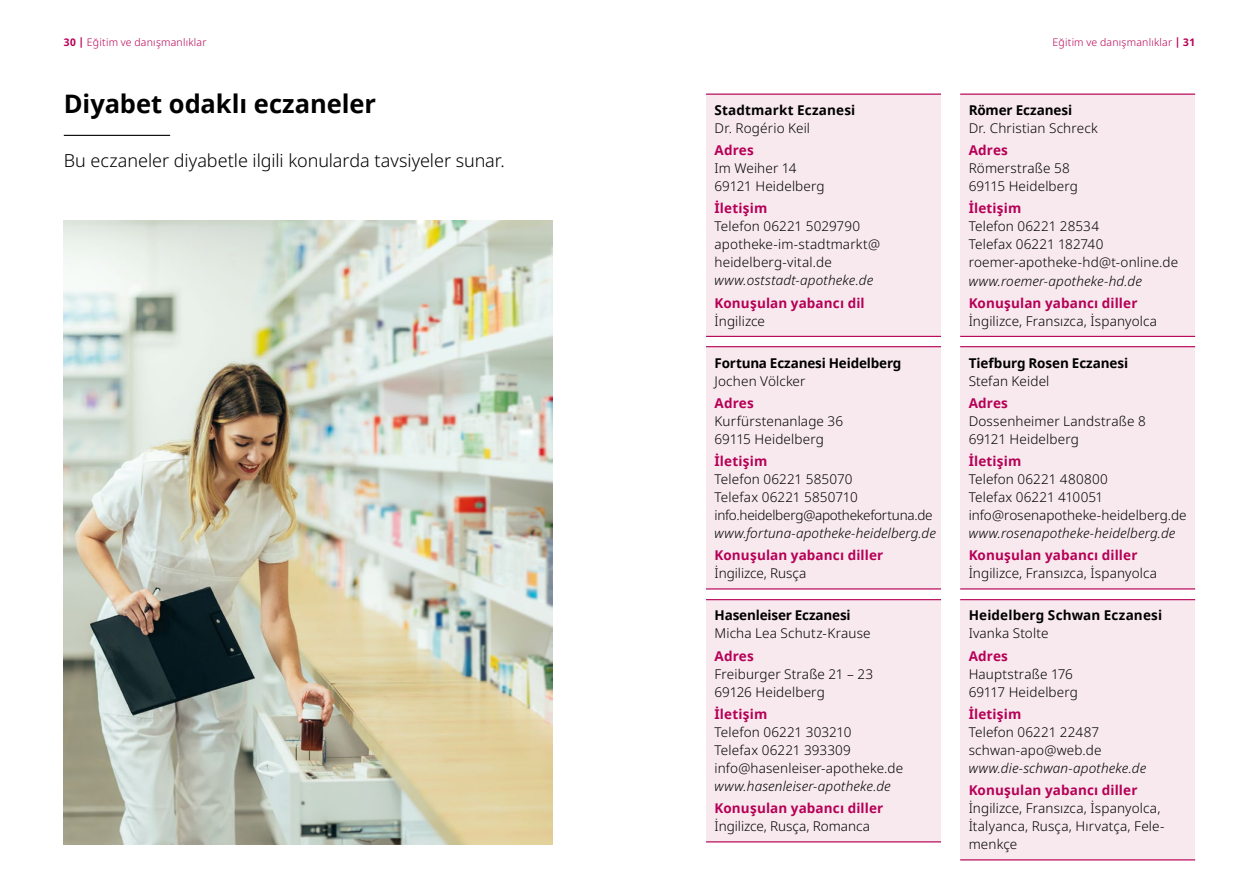
<style>
.page{position:relative;width:1259px;height:893px;background:#fff}
.page>*{position:absolute;margin:0;border:0;box-sizing:border-box;transform-origin:0 0}
.Headline_24pt_Bold_s{font:700 25.5px "Noto Sans";color:#000}
.Kapitelstarter_Einle{font:300 18px "Noto Sans";letter-spacing:-.005em;color:#000}
.Fließtext_9pt_Frutig{font:300 13.5px/18px "Noto Sans";letter-spacing:.01em;color:#000}
.Fließtext_9pt_Frutig-2{font:700 13.5px "Noto Sans";letter-spacing:.01em;color:#b60056}
.Fließtext_9pt_Frutig-3{font:italic 300 13.5px "Noto Sans";letter-spacing:.005em;color:#000}
.Fließtext_9pt_Frutig-4{font:700 13.5px "Noto Sans";letter-spacing:-.005em;color:#000}
.Fließtext_9pt_Frutig-5{font:300 13.5px "Noto Sans";letter-spacing:-.02em;color:#000}
.t1{font:300 10.5px "Noto Sans";letter-spacing:.02em;color:#b60056}
.s1{font-weight:700}
</style>
<div class="page">
<hr style="left:64px;top:135px;width:106px;height:1px;background:#000">
<div style="left:706px;top:94px;width:235px;height:243px;background:#f8e9ee"></div>
<hr style="left:706px;top:94px;width:235px;height:1px;background:#b60056">
<hr style="left:706px;top:336px;width:235px;height:1px;background:#b60056">
<div style="left:706px;top:346px;width:235px;height:243px;background:#f8e9ee"></div>
<hr style="left:706px;top:346px;width:235px;height:1px;background:#b60056">
<hr style="left:706px;top:588px;width:235px;height:1px;background:#b60056">
<div style="left:706px;top:599px;width:235px;height:243px;background:#f8e9ee"></div>
<hr style="left:706px;top:599px;width:235px;height:1px;background:#b60056">
<hr style="left:706px;top:841px;width:235px;height:1px;background:#b60056">
<div style="left:960px;top:599px;width:235px;height:261px;background:#f8e9ee"></div>
<hr style="left:960px;top:599px;width:235px;height:1px;background:#b60056">
<hr style="left:960px;top:859px;width:235px;height:1px;background:#b60056">
<div style="left:960px;top:94px;width:235px;height:243px;background:#f8e9ee"></div>
<hr style="left:960px;top:94px;width:235px;height:1px;background:#b60056">
<hr style="left:960px;top:336px;width:235px;height:1px;background:#b60056">
<div style="left:960px;top:346px;width:235px;height:243px;background:#f8e9ee"></div>
<hr style="left:960px;top:346px;width:235px;height:1px;background:#b60056">
<hr style="left:960px;top:588px;width:235px;height:1px;background:#b60056">
<img style="left:64px;top:220px;width:489px;height:624px">
<p class="t1" style="left:64px;top:35px;width:144px"><span class="s1">30 |</span> Eğitim ve danışmanlıklar</p>
<p class="t1" style="left:1052px;top:35px;width:144px">Eğitim ve danışmanlıklar <span class="s1">| 31</span></p>
<h2 class="Headline_24pt_Bold_s" style="left:64px;top:86px;width:314px">Diyabet odaklı eczaneler</h2>
<p class="Kapitelstarter_Einle" style="left:64px;top:147px;width:442px">Bu eczaneler diyabetle ilgili konularda tavsiyeler sunar.</p>
<p class="Fließtext_9pt_Frutig-4" style="left:714px;top:101px;width:142px">Stadtmarkt Eczanesi</p>
<p class="Fließtext_9pt_Frutig" style="left:714px;top:119px;width:97px">Dr. Rogério Keil</p>
<p class="Fließtext_9pt_Frutig-2" style="left:714px;top:141px;width:41px">Adres</p>
<p class="Fließtext_9pt_Frutig" style="left:714px;top:160px;width:84px">Im Weiher 14</p>
<p class="Fließtext_9pt_Frutig" style="left:714px;top:178px;width:112px">69121 Heidelberg</p>
<p class="Fließtext_9pt_Frutig-2" style="left:714px;top:199px;width:54px">İletişim</p>
<p class="Fließtext_9pt_Frutig" style="left:714px;top:218px;width:147px">Telefon 06221 5029790</p>
<p class="Fließtext_9pt_Frutig" style="left:714px;top:236px;width:167px">apotheke-im-stadtmarkt@</p>
<p class="Fließtext_9pt_Frutig" style="left:714px;top:254px;width:119px">heidelberg-vital.de</p>
<p class="Fließtext_9pt_Frutig-3" style="left:714px;top:271px;width:160px">www.oststadt-apotheke.de</p>
<p class="Fließtext_9pt_Frutig-2" style="left:714px;top:293px;width:152px">Konuşulan yabancı dil</p>
<p class="Fließtext_9pt_Frutig" style="left:714px;top:312px;width:52px">İngilizce</p>
<p class="Fließtext_9pt_Frutig-4" style="left:714px;top:353px;width:188px">Fortuna Eczanesi Heidelberg</p>
<p class="Fließtext_9pt_Frutig" style="left:714px;top:372px;width:92px">Jochen Völcker</p>
<p class="Fließtext_9pt_Frutig-2" style="left:714px;top:393px;width:41px">Adres</p>
<p class="Fließtext_9pt_Frutig" style="left:714px;top:412px;width:130px">Kurfürstenanlage 36</p>
<p class="Fließtext_9pt_Frutig" style="left:714px;top:430px;width:111px">69115 Heidelberg</p>
<p class="Fließtext_9pt_Frutig-2" style="left:714px;top:452px;width:54px">İletişim</p>
<p class="Fließtext_9pt_Frutig" style="left:714px;top:470px;width:139px">Telefon 06221 585070</p>
<p class="Fließtext_9pt_Frutig" style="left:714px;top:488px;width:145px">Telefax 06221 5850710</p>
<p class="Fließtext_9pt_Frutig-5" style="left:714px;top:506px;width:220px">info.heidelberg@apothekefortuna.de</p>
<p class="Fließtext_9pt_Frutig-3" style="left:714px;top:524px;width:223px">www.fortuna-apotheke-heidelberg.de</p>
<p class="Fließtext_9pt_Frutig-2" style="left:714px;top:546px;width:170px">Konuşulan yabancı diller</p>
<p class="Fließtext_9pt_Frutig" style="left:714px;top:565px;width:93px">İngilizce, Rusça</p>
<p class="Fließtext_9pt_Frutig-4" style="left:714px;top:606px;width:138px">Hasenleiser Eczanesi</p>
<p class="Fließtext_9pt_Frutig" style="left:714px;top:625px;width:158px">Micha Lea Schutz-Krause</p>
<p class="Fließtext_9pt_Frutig-2" style="left:714px;top:646px;width:41px">Adres</p>
<p class="Fließtext_9pt_Frutig" style="left:714px;top:665px;width:160px">Freiburger Straße 21 – 23</p>
<p class="Fließtext_9pt_Frutig" style="left:714px;top:683px;width:112px">69126 Heidelberg</p>
<p class="Fließtext_9pt_Frutig-2" style="left:714px;top:704px;width:54px">İletişim</p>
<p class="Fließtext_9pt_Frutig" style="left:714px;top:723px;width:138px">Telefon 06221 303210</p>
<p class="Fließtext_9pt_Frutig" style="left:714px;top:741px;width:138px">Telefax 06221 393309</p>
<p class="Fließtext_9pt_Frutig" style="left:714px;top:759px;width:190px">info@hasenleiser-apotheke.de</p>
<p class="Fließtext_9pt_Frutig-3" style="left:714px;top:776px;width:178px">www.hasenleiser-apotheke.de</p>
<p class="Fließtext_9pt_Frutig-2" style="left:714px;top:799px;width:170px">Konuşulan yabancı diller</p>
<p class="Fließtext_9pt_Frutig" style="left:714px;top:818px;width:157px">İngilizce, Rusça, Romanca</p>
<p class="Fließtext_9pt_Frutig-4" style="left:968px;top:101px;width:105px">Römer Eczanesi</p>
<p class="Fließtext_9pt_Frutig" style="left:968px;top:119px;width:130px">Dr. Christian Schreck</p>
<p class="Fließtext_9pt_Frutig-2" style="left:968px;top:141px;width:41px">Adres</p>
<p class="Fließtext_9pt_Frutig" style="left:968px;top:160px;width:103px">Römerstraße 58</p>
<p class="Fließtext_9pt_Frutig" style="left:968px;top:178px;width:111px">69115 Heidelberg</p>
<p class="Fließtext_9pt_Frutig-2" style="left:968px;top:199px;width:54px">İletişim</p>
<p class="Fließtext_9pt_Frutig" style="left:968px;top:218px;width:132px">Telefon 06221 28534</p>
<p class="Fließtext_9pt_Frutig" style="left:968px;top:236px;width:136px">Telefax 06221 182740</p>
<p class="Fließtext_9pt_Frutig" style="left:968px;top:254px;width:211px">roemer-apotheke-hd@t-online.de</p>
<p class="Fließtext_9pt_Frutig-3" style="left:968px;top:271px;width:175px">www.roemer-apotheke-hd.de</p>
<p class="Fließtext_9pt_Frutig-2" style="left:968px;top:293px;width:170px">Konuşulan yabancı diller</p>
<p class="Fließtext_9pt_Frutig" style="left:968px;top:312px;width:190px">İngilizce, Fransızca, İspanyolca</p>
<p class="Fließtext_9pt_Frutig-4" style="left:968px;top:353px;width:161px">Tiefburg Rosen Eczanesi</p>
<p class="Fließtext_9pt_Frutig" style="left:968px;top:372px;width:82px">Stefan Keidel</p>
<p class="Fließtext_9pt_Frutig-2" style="left:968px;top:393px;width:41px">Adres</p>
<p class="Fließtext_9pt_Frutig" style="left:968px;top:412px;width:178px">Dossenheimer Landstraße 8</p>
<p class="Fließtext_9pt_Frutig" style="left:968px;top:430px;width:112px">69121 Heidelberg</p>
<p class="Fließtext_9pt_Frutig-2" style="left:968px;top:452px;width:54px">İletişim</p>
<p class="Fließtext_9pt_Frutig" style="left:968px;top:470px;width:141px">Telefon 06221 480800</p>
<p class="Fließtext_9pt_Frutig" style="left:968px;top:488px;width:136px">Telefax 06221 410051</p>
<p class="Fließtext_9pt_Frutig" style="left:968px;top:506px;width:219px">info@rosenapotheke-heidelberg.de</p>
<p class="Fließtext_9pt_Frutig-3" style="left:968px;top:524px;width:208px">www.rosenapotheke-heidelberg.de</p>
<p class="Fließtext_9pt_Frutig-2" style="left:968px;top:546px;width:170px">Konuşulan yabancı diller</p>
<p class="Fließtext_9pt_Frutig" style="left:968px;top:565px;width:190px">İngilizce, Fransızca, İspanyolca</p>
<p class="Fließtext_9pt_Frutig-4" style="left:968px;top:606px;width:195px">Heidelberg Schwan Eczanesi</p>
<p class="Fließtext_9pt_Frutig" style="left:968px;top:625px;width:81px">Ivanka Stolte</p>
<p class="Fließtext_9pt_Frutig-2" style="left:968px;top:646px;width:41px">Adres</p>
<p class="Fließtext_9pt_Frutig" style="left:968px;top:665px;width:106px">Hauptstraße 176</p>
<p class="Fließtext_9pt_Frutig" style="left:968px;top:683px;width:111px">69117 Heidelberg</p>
<p class="Fließtext_9pt_Frutig-2" style="left:968px;top:704px;width:54px">İletişim</p>
<p class="Fließtext_9pt_Frutig" style="left:968px;top:723px;width:132px">Telefon 06221 22487</p>
<p class="Fließtext_9pt_Frutig" style="left:968px;top:741px;width:134px">schwan-apo@web.de</p>
<p class="Fließtext_9pt_Frutig-3" style="left:968px;top:758px;width:179px">www.die-schwan-apotheke.de</p>
<p class="Fließtext_9pt_Frutig-2" style="left:968px;top:781px;width:170px">Konuşulan yabancı diller</p>
<p class="Fließtext_9pt_Frutig" style="left:968px;top:800px;width:197px">İngilizce, Fransızca, İspanyolca,<br>İtalyanca, Rusça, Hırvatça, Fele&shy;menkçe</p>
</div>
